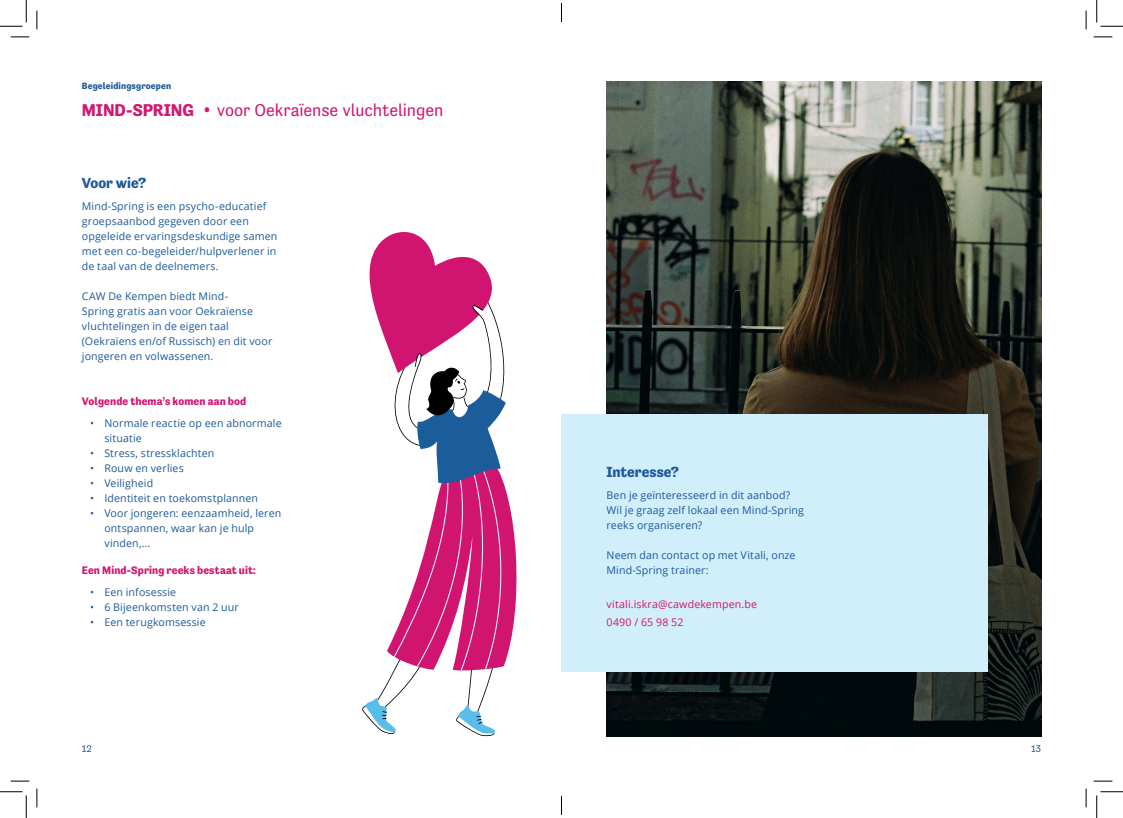
<style>
.page{position:relative;width:1123px;height:818px;background:#fff}
.page>*{position:absolute;margin:0;border:0;box-sizing:border-box;transform-origin:0 0}
.t1{font:17.5px "Tenso";letter-spacing:-.005em;color:#d31672}
.t2{font:700 15px "Tenso";color:#1e5a9b}
.t3{font:700 11.25px "Tenso";letter-spacing:.01em;color:#d31672}
.t4{font:10.62px/15px "Open Sans";letter-spacing:.015em;color:#1e5a9b}
.t5{font:10.62px/18.8px "Open Sans";letter-spacing:.015em;color:#d31672}
.t6{font:10px "Tenso";color:#1e5a9b}
.t7{font:700 9.38px "Tenso";letter-spacing:.015em;color:#1e5a9b}
.s1{font-weight:700}
.s2{font-family:"Open Sans";font-weight:600}
</style>
<div class="page">
<img style="left:606px;top:82px;width:435px;height:654px">
<div style="left:561px;top:414px;width:427px;height:258px;background:#d1eefb"></div>
<svg style="left:362px;top:232px;width:155px;height:504px"></svg>
<svg style="left:11px;top:36px;width:18px;height:2px"></svg>
<svg style="left:1093px;top:36px;width:19px;height:2px"></svg>
<svg style="left:11px;top:780px;width:18px;height:2px"></svg>
<svg style="left:1093px;top:780px;width:19px;height:2px"></svg>
<svg style="left:36px;top:11px;width:2px;height:18px"></svg>
<svg style="left:36px;top:788px;width:2px;height:19px"></svg>
<svg style="left:1085px;top:11px;width:1px;height:18px"></svg>
<svg style="left:1085px;top:788px;width:1px;height:19px"></svg>
<svg style="left:0;top:0;width:27px;height:27px"></svg>
<svg style="left:0;top:791px;width:27px;height:27px"></svg>
<svg style="left:1096px;top:0;width:27px;height:27px"></svg>
<svg style="left:1096px;top:791px;width:27px;height:27px"></svg>
<svg style="left:561px;top:3px;width:1px;height:19px"></svg>
<svg style="left:561px;top:796px;width:1px;height:19px"></svg>
<p class="t7" style="left:82px;top:80px;width:91px">Begeleidingsgroepen</p>
<h1 class="t1" style="left:82px;top:101px;width:363px"><span class="s1">MIND-SPRING</span> <span class="s2">•</span> voor Oekraïense vluchtelingen</h1>
<h2 class="t2" style="left:82px;top:174px;width:66px">Voor wie?</h2>
<p class="t4" style="left:82px;top:198px;width:197px">Mind-Spring is een psycho-educatief groepsaanbod gegeven door een opgeleide ervaringsdeskundige samen met een co-begeleider/hulpverlener in de taal van de deelnemers.</p>
<p class="t4" style="left:82px;top:288px;width:192px">CAW De Kempen biedt Mind-<br>Spring gratis aan voor Oekraïense vluchtelingen in de eigen taal (Oekraïens en/of Russisch) en dit voor jongeren en volwassenen.</p>
<p class="t3" style="left:82px;top:394px;width:166px">Volgende thema’s komen aan bod</p>
<p class="t4" style="left:104px;top:415px;width:179px;text-indent:-14px">• Normale reactie op een abnormale situatie</p>
<p class="t4" style="left:90px;top:445px;width:126px">• Stress, stressklachten</p>
<p class="t4" style="left:90px;top:460px;width:95px">• Rouw en verlies</p>
<p class="t4" style="left:90px;top:475px;width:64px">• Veiligheid</p>
<p class="t4" style="left:90px;top:490px;width:169px">• Identiteit en toekomstplannen</p>
<p class="t4" style="left:104px;top:505px;width:178px;text-indent:-14px">• Voor jongeren: eenzaamheid, leren ontspannen, waar kan je hulp vinden,...</p>
<p class="t3" style="left:82px;top:564px;width:175px">Een Mind-Spring reeks bestaat uit:</p>
<p class="t4" style="left:90px;top:585px;width:87px">• Een infosessie</p>
<p class="t4" style="left:90px;top:600px;width:150px">• 6 Bijeenkomsten van 2 uur</p>
<p class="t4" style="left:90px;top:615px;width:117px">• Een terugkomsessie</p>
<h2 class="t2" style="left:606px;top:463px;width:74px">Interesse?</h2>
<p class="t4" style="left:606px;top:487px;width:199px">Ben je geïnteresseerd in dit aanbod?<br>Wil je graag zelf lokaal een Mind-Spring reeks organiseren?</p>
<p class="t4" style="left:606px;top:547px;width:191px">Neem dan contact op met Vitali, onze<br>Mind-Spring trainer:</p>
<p class="t5" style="left:606px;top:594px;width:152px">vitali.iskra@cawdekempen.be<br>0490 / 65 98 52</p>
<p class="t6" style="left:82px;top:743px;width:11px">12</p>
<p class="t6" style="left:1031px;top:743px;width:11px">13</p>
</div>
